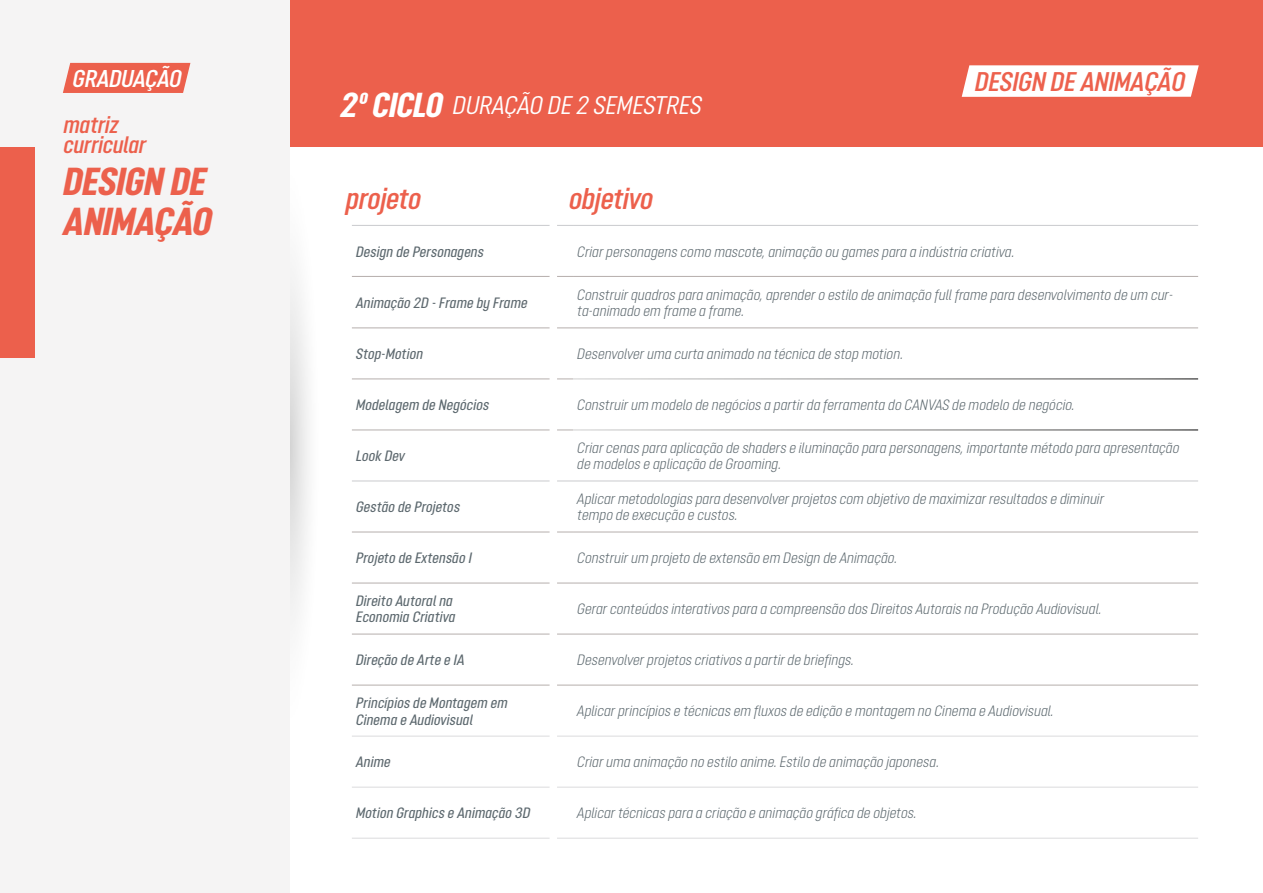
<style>
.page{position:relative;width:1263px;height:893px;background:#fff}
.page>*{position:absolute;margin:0;border:0;box-sizing:border-box;transform-origin:0 0}
.t1{font:italic 800 39px/40.5px "Opinion Pro Condensed";color:#ec604c}
.t2{font:italic 600 30px "Opinion Pro Condensed";color:#ec604c}
.t3{font:italic 600 27px "Opinion Pro Condensed";color:#ed614d}
.t4{font:italic 25.5px "Opinion Pro Condensed";color:#fff}
.t5{font:italic 600 24.3px "Opinion Pro Condensed";color:#fff}
.t6{font:italic 600 23.85px/20.1px "Opinion Pro Condensed";color:#ec604c}
.t7{font:italic 300 15px/16.5px "Opinion Pro Condensed";color:#5c686e}
.t8{font:italic 300 15px/16.5px "Opinion Pro Condensed";color:#5d686e}
.t9{font:italic 500 15px/16.5px "Opinion Pro Condensed";letter-spacing:.01em;color:#5c686e}
.t10{font:italic 500 15px "Opinion Pro Condensed";letter-spacing:.01em;color:#5d686e}
.s1{font-weight:800;font-size:34.65px}
</style>
<div class="page">
<div style="left:0;top:0;width:1263px;height:147px;background:#ec604c"></div>
<img style="left:289px;top:147px;width:20px;height:599px">
<div style="left:0;top:0;width:289px;height:893px;background:#f5f4f4"></div>
<div style="left:0;top:147px;width:34px;height:211px;background:#ec604c"></div>
<svg style="left:352px;top:328px;width:846px;height:510px"></svg>
<hr style="left:352px;top:225px;width:221px;height:1px;background:#c9cacd">
<hr style="left:573px;top:225px;width:625px;height:1px;background:#c9cacd">
<hr style="left:352px;top:481px;width:221px;height:1px;background:#c9cacd">
<hr style="left:573px;top:481px;width:625px;height:1px;background:#c9cacd">
<hr style="left:352px;top:276px;width:221px;height:1px;background:#b5aeac">
<hr style="left:573px;top:276px;width:625px;height:1px;background:#b5aeac">
<hr style="left:352px;top:532px;width:221px;height:1px;background:#b5aeac">
<hr style="left:573px;top:532px;width:625px;height:1px;background:#b5aeac">
<hr style="left:352px;top:327px;width:221px;height:1px;background:#b5aeac">
<hr style="left:573px;top:327px;width:625px;height:1px;background:#b5aeac">
<hr style="left:352px;top:379px;width:221px;height:1px;background:#b5aeac">
<hr style="left:352px;top:430px;width:221px;height:1px;background:#b5aeac">
<hr style="left:352px;top:583px;width:221px;height:1px;background:#b5aeac">
<hr style="left:573px;top:583px;width:625px;height:1px;background:#b5aeac">
<hr style="left:352px;top:634px;width:221px;height:1px;background:#b5aeac">
<hr style="left:573px;top:634px;width:625px;height:1px;background:#b5aeac">
<hr style="left:352px;top:685px;width:221px;height:1px;background:#b5aeac">
<hr style="left:573px;top:685px;width:625px;height:1px;background:#b5aeac">
<hr style="left:573px;top:379px;width:625px;height:1px;background:#fff">
<hr style="left:573px;top:430px;width:625px;height:1px;background:#fff">
<hr style="left:352px;top:736px;width:221px;height:1px;background:#dbdbdd">
<hr style="left:573px;top:736px;width:625px;height:1px;background:#dbdbdd">
<hr style="left:352px;top:787px;width:221px;height:1px;background:#dbdbdd">
<hr style="left:573px;top:787px;width:625px;height:1px;background:#dbdbdd">
<hr style="left:352px;top:838px;width:221px;height:1px;background:#dbdbdd">
<hr style="left:573px;top:838px;width:625px;height:1px;background:#dbdbdd">
<svg style="left:63px;top:62px;width:128px;height:31px"></svg>
<div style="left:550px;top:181px;width:7px;height:669px;background:#fff"></div>
<svg style="left:962px;top:65px;width:237px;height:32px"></svg>
<h3 class="t5" style="left:73px;top:64px;width:110px">GRADUAÇÃO</h3>
<h3 class="t6" style="left:64px;top:114px;width:84px">matriz curricular</h3>
<h1 class="t1" style="left:64px;top:160px;width:150px">DESIGN DE<br>ANIMAÇÃO</h1>
<h3 class="t4" style="left:341px;top:91px;width:363px"><span class="s1">2º CICLO</span> DURAÇÃO DE 2 SEMESTRES</h3>
<h2 class="t2" style="left:346px;top:181px;width:77px">projeto</h2>
<h2 class="t2" style="left:569px;top:181px;width:86px">objetivo</h2>
<h3 class="t3" style="left:975px;top:66px;width:212px">DESIGN DE ANIMAÇÃO</h3>
<p class="t9" style="left:356px;top:243px;width:129px">Design de Personagens</p>
<p class="t7" style="left:577px;top:243px;width:439px">Criar personagens como mascote, animação ou games para a indústria criativa.</p>
<p class="t10" style="left:356px;top:294px;width:173px">Animação 2D - Frame by Frame</p>
<p class="t8" style="left:577px;top:286px;width:597px">Construir quadros para animação, aprender o estilo de animação full frame para desenvolvimento de um cur&shy;ta-animado em frame a frame.</p>
<p class="t10" style="left:356px;top:345px;width:68px">Stop-Motion</p>
<p class="t8" style="left:577px;top:345px;width:328px">Desenvolver uma curta animado na técnica de stop motion.</p>
<p class="t9" style="left:356px;top:396px;width:135px">Modelagem de Negócios</p>
<p class="t7" style="left:577px;top:397px;width:499px">Construir um modelo de negócios a partir da ferramenta do CANVAS de modelo de negócio.</p>
<p class="t10" style="left:356px;top:447px;width:50px">Look Dev</p>
<p class="t8" style="left:577px;top:439px;width:604px">Criar cenas para aplicação de shaders e iluminação para personagens, importante método para apresentação de modelos e aplicação de Grooming.</p>
<p class="t9" style="left:356px;top:499px;width:106px">Gestão de Projetos</p>
<p class="t7" style="left:577px;top:490px;width:528px">Aplicar metodologias para desenvolver projetos com objetivo de maximizar resultados e diminuir tempo de execução e custos.</p>
<p class="t9" style="left:356px;top:550px;width:117px">Projeto de Extensão I</p>
<p class="t7" style="left:577px;top:550px;width:322px">Construir um projeto de extensão em Design de Animação.</p>
<p class="t9" style="left:356px;top:592px;width:101px">Direito Autoral na<br>Economia Criativa</p>
<p class="t7" style="left:577px;top:601px;width:526px">Gerar conteúdos interativos para a compreensão dos Direitos Autorais na Produção Audiovisual.</p>
<p class="t9" style="left:356px;top:652px;width:110px">Direção de Arte e IA</p>
<p class="t7" style="left:577px;top:652px;width:279px">Desenvolver projetos criativos a partir de briefings.</p>
<p class="t9" style="left:356px;top:694px;width:153px">Princípios de Montagem em<br>Cinema e Audiovisual</p>
<p class="t7" style="left:577px;top:703px;width:478px">Aplicar princípios e técnicas em fluxos de edição e montagem no Cinema e Audiovisual.</p>
<p class="t10" style="left:356px;top:753px;width:36px">Anime</p>
<p class="t8" style="left:577px;top:754px;width:364px">Criar uma animação no estilo anime. Estilo de animação japonesa.</p>
<p class="t9" style="left:356px;top:805px;width:176px">Motion Graphics e Animação 3D</p>
<p class="t7" style="left:577px;top:805px;width:341px">Aplicar técnicas para a criação e animação gráfica de objetos.</p>
</div>
